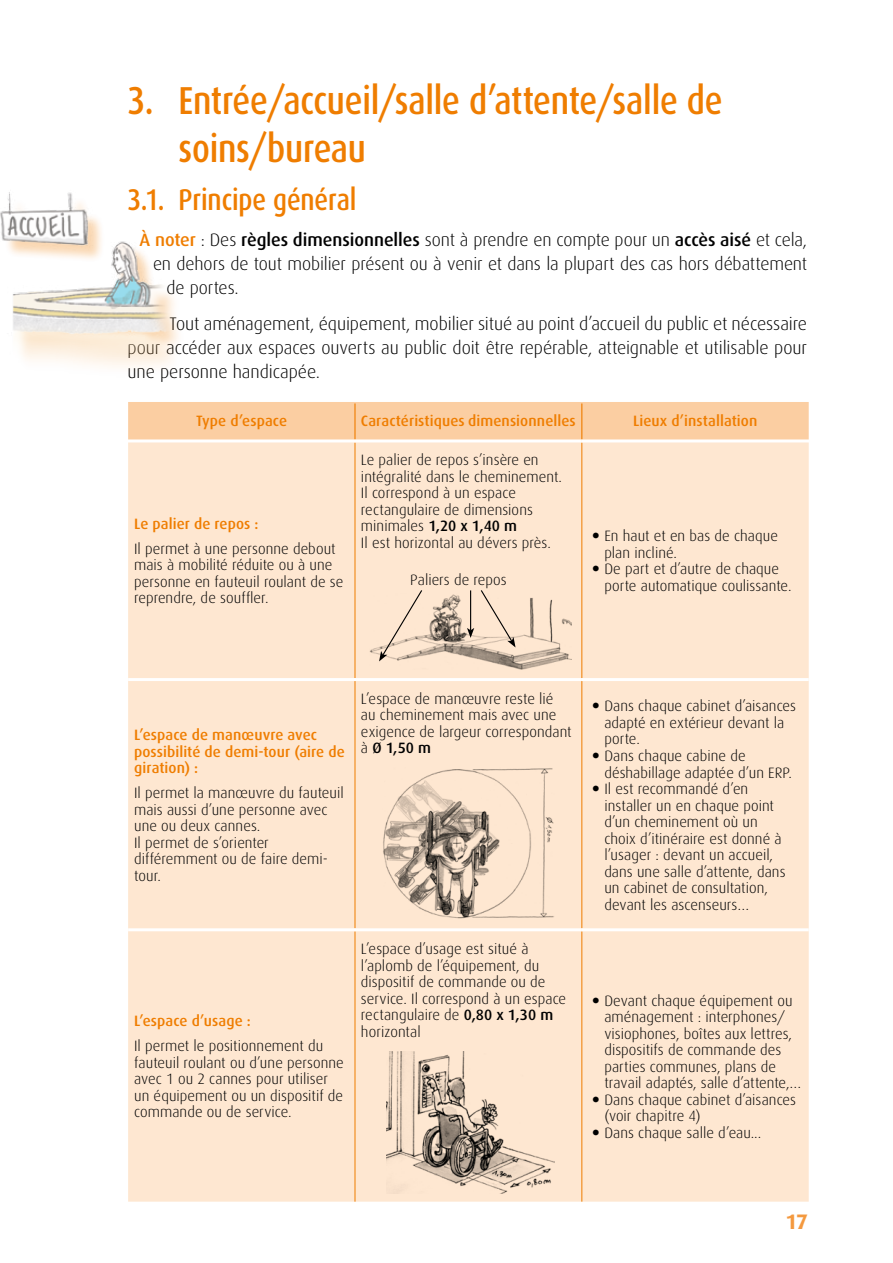
<style>
.page{position:relative;width:893px;height:1263px;background:#fff}
.page>*{position:absolute;margin:0;border:0;box-sizing:border-box;transform-origin:0 0}
.t1{font:500 39px/48px "Dax";letter-spacing:-.01em;color:#ef7d00;scale:.85 1}
.t2{font:500 30px "Dax";letter-spacing:-.005em;color:#ef7d00;scale:.85 1}
.t3{font:700 21px "Dax";color:#f4993f}
.t4{font:300 18.15px/24px "Dax";letter-spacing:-.005em;color:#000;text-align:justify}
.t5{font:300 18px "Dax";letter-spacing:-.005em;color:#000}
.t6{font:300 15px/16.5px "Dax";letter-spacing:.005em;color:#000}
.t7{font:500 15px/16.5px "Dax";letter-spacing:.005em;color:#ef7d00}
.s1{font-weight:500;color:#ef7d00}
.s2{font-weight:500}
.s3{font-weight:900}
</style>
<div class="page">
<div style="left:3px;top:196px;width:184px;height:186px;background:#ef7d00;opacity:.6"></div>
<img style="left:0;top:192px;width:170px;height:190px">
<div style="left:128px;top:402px;width:681px;height:37px;background:#fbcea2"></div>
<div style="left:128px;top:442px;width:681px;height:760px;background:#fee7d1"></div>
<hr style="left:354px;top:403px;width:2px;height:36px;background:#ef7d00">
<hr style="left:581px;top:403px;width:1px;height:36px;background:#ef7d00">
<hr style="left:355px;top:442px;width:1px;height:236px;background:#ef7d00">
<hr style="left:581px;top:442px;width:1px;height:236px;background:#ef7d00">
<hr style="left:355px;top:681px;width:1px;height:247px;background:#ef7d00">
<hr style="left:581px;top:681px;width:1px;height:247px;background:#ef7d00">
<hr style="left:355px;top:931px;width:1px;height:271px;background:#ef7d00">
<hr style="left:581px;top:931px;width:1px;height:271px;background:#ef7d00">
<hr style="left:128px;top:678px;width:227px;height:3px;background:#fff">
<hr style="left:355px;top:678px;width:227px;height:3px;background:#fff">
<hr style="left:582px;top:678px;width:227px;height:3px;background:#fff">
<hr style="left:128px;top:928px;width:227px;height:3px;background:#fff">
<hr style="left:355px;top:928px;width:227px;height:3px;background:#fff">
<hr style="left:582px;top:928px;width:227px;height:3px;background:#fff">
<img style="left:369px;top:593px;width:203px;height:76px">
<img style="left:382px;top:768px;width:172px;height:151px">
<img style="left:387px;top:1051px;width:167px;height:143px">
<hr style="left:470px;top:590px;width:1px;height:40px;background:#000">
<svg style="left:467px;top:628px;width:7px;height:10px"></svg>
<svg style="left:480px;top:589px;width:36px;height:58px;background:#f0dac6"></svg>
<svg style="left:379px;top:589px;width:44px;height:72px;background:#f0dac5"></svg>
<h1 class="t1" style="left:179px;top:77px;width:642px;text-indent:-51px">3. Entrée/accueil/salle d’attente/salle de soins/bureau</h1>
<h2 class="t2" style="left:128px;top:183px;width:271px">3.1. Principe général</h2>
<p class="t5" style="left:140px;top:230px;width:669px"><span class="s1">À noter</span> : Des <span class="s2">règles dimensionnelles</span> sont à prendre en compte pour un <span class="s2">accès aisé</span> et cela,</p>
<p class="t5" style="left:153px;top:254px;width:656px">en dehors de tout mobilier présent ou à venir et dans la plupart des cas hors débattement</p>
<p class="t5" style="left:167px;top:278px;width:74px">de portes.</p>
<p class="t4" style="left:128px;top:312px;width:681px;text-indent:42px">Tout aménagement, équipement, mobilier situé au point d’accueil du public et nécessaire pour accéder aux espaces ouverts au public doit être repérable, atteignable et utilisable pour une personne handicapée.</p>
<p class="t7" style="left:196px;top:412px;width:92px">Type d’espace</p>
<p class="t7" style="left:361px;top:412px;width:216px">Caractéristiques dimensionnelles</p>
<p class="t7" style="left:633px;top:412px;width:126px">Lieux d’installation</p>
<p class="t7" style="left:134px;top:515px;width:126px">Le palier de repos :</p>
<p class="t6" style="left:134px;top:540px;width:211px">Il permet à une personne debout mais à mobilité réduite ou à une personne en fauteuil roulant de se reprendre, de souffler.</p>
<p class="t6" style="left:361px;top:452px;width:203px">Le palier de repos s’insère en intégralité dans le cheminement.<br>Il correspond à un espace rectangulaire de dimensions minimales <span class="s2">1,20 x 1,40 m<br></span>Il est horizontal au dévers près.</p>
<p class="t6" style="left:410px;top:572px;width:98px">Paliers de repos</p>
<p class="t6" style="left:604px;top:528px;width:175px;text-indent:-12px"><span class="s3">•</span> En haut et en bas de chaque plan incliné.</p>
<p class="t6" style="left:604px;top:561px;width:189px;text-indent:-12px"><span class="s3">•</span> De part et d’autre de chaque porte automatique coulissante.</p>
<p class="t7" style="left:134px;top:727px;width:212px">L’espace de manœuvre avec possibilité de demi-tour (aire de giration) :</p>
<p class="t6" style="left:134px;top:785px;width:211px">Il permet la manœuvre du fauteuil mais aussi d’une personne avec une ou deux cannes.<br>Il permet de s’orienter différemment ou de faire demi&shy;tour.</p>
<p class="t7" style="left:134px;top:1013px;width:118px">L’espace d’usage :</p>
<p class="t6" style="left:134px;top:1038px;width:211px">Il permet le positionnement du fauteuil roulant ou d’une personne avec 1 ou 2 cannes pour utiliser un équipement ou un dispositif de commande ou de service.</p>
<p class="t6" style="left:361px;top:691px;width:212px">L’espace de manœuvre reste lié au cheminement mais avec une exigence de largeur correspondant à <span class="s2">Ø 1,50 m</span></p>
<p class="t6" style="left:604px;top:698px;width:193px;text-indent:-12px"><span class="s3">•</span> Dans chaque cabinet d’aisances adapté en extérieur devant la porte.</p>
<p class="t6" style="left:604px;top:748px;width:189px;text-indent:-12px"><span class="s3">•</span> Dans chaque cabine de déshabillage adaptée d’un ERP.</p>
<p class="t6" style="left:604px;top:781px;width:183px;text-indent:-12px"><span class="s3">•</span> Il est recommandé d’en installer un en chaque point d’un cheminement où un choix d’itinéraire est donné à l’usager : devant un accueil, dans une salle d’attente, dans un cabinet de consultation, devant les ascenseurs…</p>
<p class="t6" style="left:361px;top:941px;width:207px">L’espace d’usage est situé à l’aplomb de l’équipement, du dispositif de commande ou de service. Il correspond à un espace rectangulaire de <span class="s2">0,80 x 1,30 m </span>horizontal</p>
<p class="t6" style="left:604px;top:992px;width:198px;text-indent:-12px"><span class="s3">•</span> Devant chaque équipement ou aménagement : interphones/ visiophones, boîtes aux lettres, dispositifs de commande des parties communes, plans de travail adaptés, salle d’attente,…</p>
<p class="t6" style="left:604px;top:1091px;width:193px;text-indent:-12px"><span class="s3">•</span> Dans chaque cabinet d’aisances (voir chapitre 4)</p>
<p class="t6" style="left:592px;top:1124px;width:170px"><span class="s3">•</span> Dans chaque salle d’eau...</p>
<h3 class="t3" style="left:785px;top:1210px;width:24px">17</h3>
</div>
